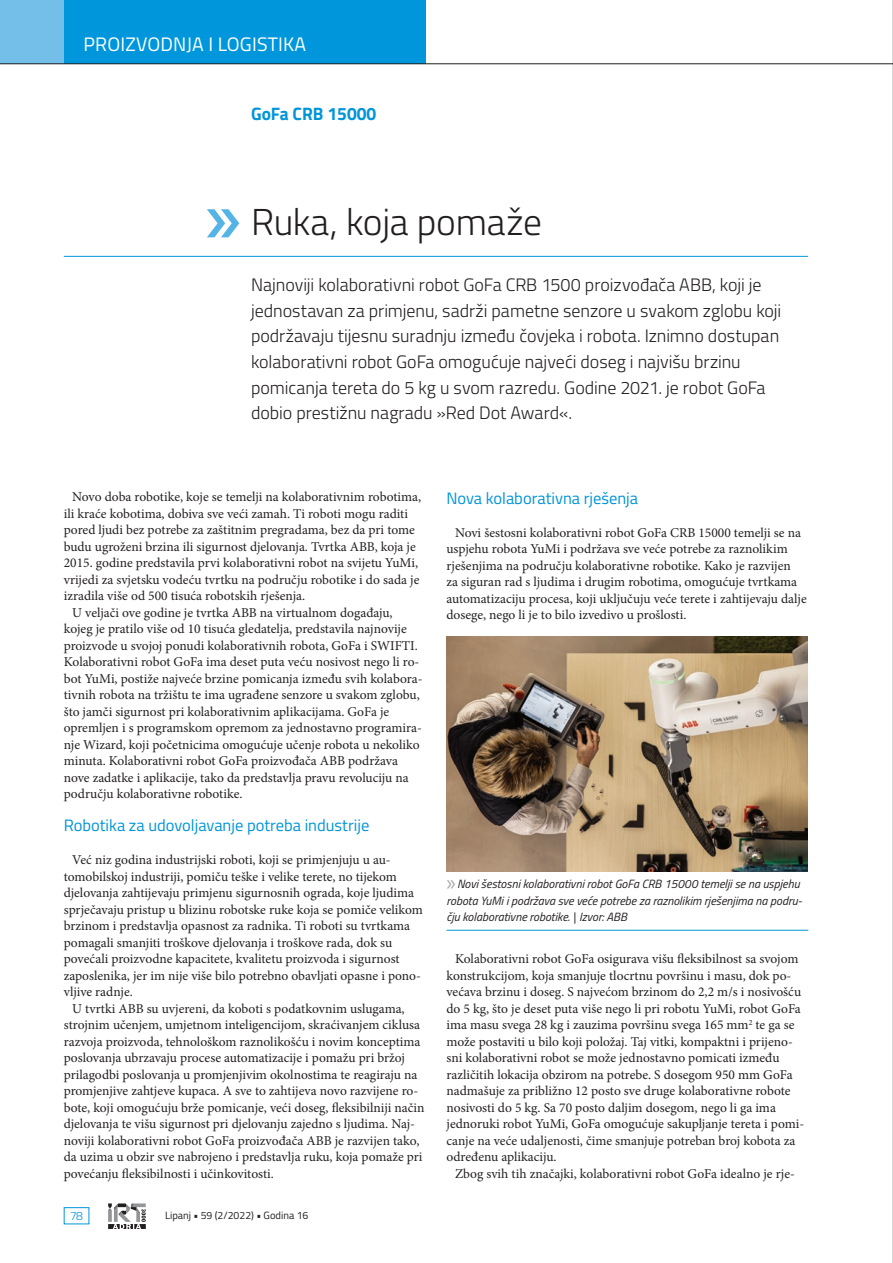
<style>
.page{position:relative;width:893px;height:1263px;background:#fff}
.page>*{position:absolute;margin:0;border:0;box-sizing:border-box;transform-origin:0 0}
.Članek_naslov{font:300 37.5px "Titillium";letter-spacing:-.01em;color:#231f20}
.t1{font:19.5px "Titillium";letter-spacing:.01em;color:#fff}
.Članek_podnaslov{font:300 18px/25.5px "Titillium";letter-spacing:-.005em;color:#231f20}
.Članek_nadnaslov{font:700 18px "Titillium";color:#0095d9}
.Vsebina_-_podnaslov{font:16.5px "Titillium";color:#0095d9}
.vsebina_-_body_text{font:13.5px/16.5px "Minion Pro";color:#231f20}
.t2{font:italic 12px/16.5px "Titillium";color:#231f20}
.t3{font:300 12px "Titillium";color:#0096db}
.t4{font:10.5px "Titillium";color:#231f20}
.s1{font-family:"Myriad Pro";font-style:normal;font-size:22.5px;color:#a8a9ad}
</style>
<div class="page">
<div style="left:0;top:0;width:64px;height:64px;background:#73bfea"></div>
<div style="left:64px;top:0;width:361px;height:64px;background:#0096db"></div>
<svg style="left:108px;top:1203px;width:38px;height:26px"></svg>
<div style="left:64px;top:1207px;width:25px;height:17px;border:1px solid #0096db"></div>
<svg style="left:207px;top:209px;width:32px;height:28px"></svg>
<hr style="left:64px;top:256px;width:744px;height:1px;background:#0095d9">
<img style="left:446px;top:637px;width:362px;height:234px">
<hr style="left:446px;top:930px;width:362px;height:1px;background:#0095d9">
<hr style="left:0;top:63px;width:893px;height:1px;background:#231f20">
<hr style="left:892px;top:0;width:1px;height:1263px;background:#c7c8ca">
<h2 class="t1" style="left:83px;top:30px;width:224px">PROIZVODNJA I LOGISTIKA</h2>
<p class="Članek_nadnaslov" style="left:251px;top:100px;width:127px">GoFa CRB 15000</p>
<p class="Članek_naslov" style="left:251px;top:194px;width:292px">Ruka, koja pomaže</p>
<p class="Članek_podnaslov" style="left:251px;top:272px;width:532px">Najnoviji kolaborativni robot GoFa CRB 1500 proizvođača ABB, koji je jednostavan za primjenu, sadrži pametne senzore u svakom zglobu koji podržavaju tijesnu suradnju između čovjeka i robota. Iznimno dostupan kolaborativni robot GoFa omogućuje najveći doseg i najvišu brzinu pomicanja tereta do 5 kg u svom razredu. Godine 2021. je robot GoFa dobio prestižnu nagradu »Red Dot Award«.</p>
<p class="vsebina_-_body_text" style="left:64px;top:489px;width:359px;text-indent:9px">Novo doba robotike, koje se temelji na kolaborativnim robotima, ili kraće kobotima, dobiva sve veći zamah. Ti roboti mogu raditi pored ljudi bez potrebe za zaštitnim pregradama, bez da pri tome budu ugroženi brzina ili sigurnost djelovanja. Tvrtka ABB, koja je 2015. godine predstavila prvi kolaborativni robot na svijetu YuMi, vrijedi za svjetsku vodeću tvrtku na području robotike i do sada je izradila više od 500 tisuća robotskih rješenja.</p>
<p class="vsebina_-_body_text" style="left:64px;top:604px;width:360px;text-indent:9px">U veljači ove godine je tvrtka ABB na virtualnom događaju, kojeg je pratilo više od 10 tisuća gledatelja, predstavila najnovije proizvode u svojoj ponudi kolaborativnih robota, GoFa i SWIFTI.<br>Kolaborativni robot GoFa ima deset puta veću nosivost nego li ro&shy;bot YuMi, postiže najveće brzine pomicanja između svih kolabora&shy;tivnih robota na tržištu te ima ugrađene senzore u svakom zglobu, što jamči sigurnost pri kolaborativnim aplikacijama. GoFa je opremljen i s programskom opremom za jednostavno programira&shy;nje Wizard, koji početnicima omogućuje učenje robota u nekoliko minuta. Kolaborativni robot GoFa proizvođača ABB podržava nove zadatke i aplikacije, tako da predstavlja pravu revoluciju na području kolaborativne robotike.</p>
<p class="Vsebina_-_podnaslov" style="left:64px;top:813px;width:307px">Robotika za udovoljavanje potreba industrije</p>
<p class="vsebina_-_body_text" style="left:64px;top:852px;width:361px;text-indent:9px">Već niz godina industrijski roboti, koji se primjenjuju u au&shy;tomobilskoj industriji, pomiču teške i velike terete, no tijekom djelovanja zahtijevaju primjenu sigurnosnih ograda, koje ljudima sprječavaju pristup u blizinu robotske ruke koja se pomiče velikom brzinom i predstavlja opasnost za radnika. Ti roboti su tvrtkama pomagali smanjiti troškove djelovanja i troškove rada, dok su povećali proizvodne kapacitete, kvalitetu proizvoda i sigurnost zaposlenika, jer im nije više bilo potrebno obavljati opasne i pono&shy;vljive radnje.</p>
<p class="vsebina_-_body_text" style="left:64px;top:1000px;width:362px;text-indent:9px">U tvrtki ABB su uvjereni, da koboti s podatkovnim uslugama, strojnim učenjem, umjetnom inteligencijom, skraćivanjem ciklusa razvoja proizvoda, tehnološkom raznolikošću i novim konceptima poslovanja ubrzavaju procese automatizacije i pomažu pri bržoj prilagodbi poslovanja u promjenjivim okolnostima te reagiraju na promjenjive zahtjeve kupaca. A sve to zahtijeva novo razvijene ro&shy;bote, koji omogućuju brže pomicanje, veći doseg, fleksibilniji način djelovanja te višu sigurnost pri djelovanju zajedno s ljudima. Naj&shy;noviji kolaborativni robot GoFa proizvođača ABB je razvijen tako, da uzima u obzir sve nabrojeno i predstavlja ruku, koja pomaže pri povećanju fleksibilnosti i učinkovitosti.</p>
<p class="t3" style="left:70px;top:1207px;width:14px">78</p>
<p class="t4" style="left:165px;top:1207px;width:145px">Lipanj • 59 (2/2022) • Godina 16</p>
<p class="Vsebina_-_podnaslov" style="left:446px;top:486px;width:193px">Nova kolaborativna rješenja</p>
<p class="vsebina_-_body_text" style="left:446px;top:524px;width:362px;text-indent:9px">Novi šestosni kolaborativni robot GoFa CRB 15000 temelji se na uspjehu robota YuMi i podržava sve veće potrebe za raznolikim rješenjima na području kolaborativne robotike. Kako je razvijen<br>za siguran rad s ljudima i drugim robotima, omogućuje tvrtkama automatizaciju procesa, koji uključuju veće terete i zahtijevaju dalje dosege, nego li je to bilo izvedivo u prošlosti.</p>
<p class="t2" style="left:446px;top:875px;width:357px"><span class="s1">»</span>Novi šestosni kolaborativni robot GoFa CRB 15000 temelji se na uspjehu robota YuMi i podržava sve veće potrebe za raznolikim rješenjima na podru&shy;čju kolaborativne robotike. | Izvor: ABB</p>
<p class="vsebina_-_body_text" style="left:446px;top:951px;width:359px;text-indent:9px">Kolaborativni robot GoFa osigurava višu fleksibilnost sa svojom konstrukcijom, koja smanjuje tlocrtnu površinu i masu, dok po&shy;većava brzinu i doseg. S najvećom brzinom do 2,2 m/s i nosivošću do 5 kg, što je deset puta više nego li pri robotu YuMi, robot GoFa ima masu svega 28 kg i zauzima površinu svega 165 mm<sup>2</sup> te ga se može postaviti u bilo koji položaj. Taj vitki, kompaktni i prijeno&shy;sni kolaborativni robot se može jednostavno pomicati između različitih lokacija obzirom na potrebe. S dosegom 950 mm GoFa nadmašuje za približno 12 posto sve druge kolaborativne robote nosivosti do 5 kg. Sa 70 posto daljim dosegom, nego li ga ima jednoruki robot YuMi, GoFa omogućuje sakupljanje tereta i pomi&shy;canje na veće udaljenosti, čime smanjuje potreban broj kobota za određenu aplikaciju.</p>
<p class="vsebina_-_body_text" style="left:455px;top:1165px;width:341px">Zbog svih tih značajki, kolaborativni robot GoFa idealno je rje-</p>
</div>
